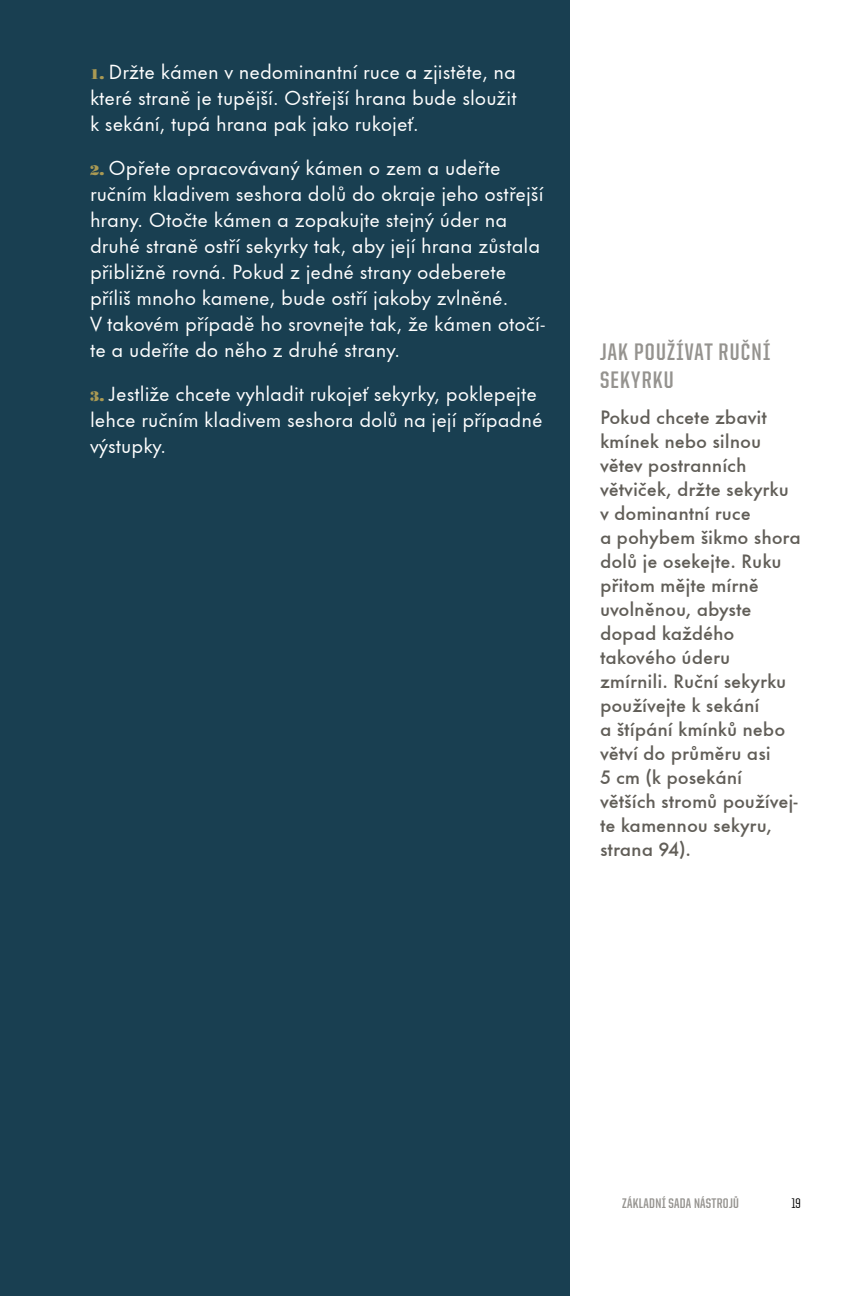
<style>
.page{position:relative;width:864px;height:1296px;background:#fff}
.page>*{position:absolute;margin:0;border:0;box-sizing:border-box;transform-origin:0 0}
.t1{font:700 24px/28px "United Sans Cond";letter-spacing:.05em;color:#95938f}
.t2{font:19px/26px "Futura Now Text";color:#fff}
.t3{font:500 18px/24px "Futura Now Text";letter-spacing:-.005em;color:#615e58}
.t4{font:700 14px "United Sans Cond";letter-spacing:.02em;color:#95938f}
.t5{font:500 14px "United Sans Cond";color:#000}
.s1{font-family:"Bodnoff";font-size:14px;color:#aa9a54}
</style>
<div class="page">
<div style="left:0;top:0;width:570px;height:1296px;background:#193f51"></div>
<p class="t2" style="left:90px;top:57px;width:428px;text-align:justify"><span class="s1">1.</span> Držte kámen v nedominantní ruce a zjistěte, na které straně je tupější. Ostřejší hrana bude sloužit k sekání, tupá hrana pak jako rukojeť.</p>
<p class="t2" style="left:90px;top:153px;width:457px"><span class="s1">2.</span> Opřete opracovávaný kámen o zem a udeřte ručním kladivem seshora dolů do okraje jeho ostřejší hrany. Otočte kámen a zopakujte stejný úder na druhé straně ostří sekyrky tak, aby její hrana zůstala přibližně rovná. Pokud z jedné strany odeberete příliš mnoho kamene, bude ostří jakoby zvlněné.<br>V takovém případě ho srovnejte tak, že kámen otočí&shy;te a udeříte do něho z druhé strany.</p>
<p class="t2" style="left:90px;top:379px;width:454px"><span class="s1">3.</span> Jestliže chcete vyhladit rukojeť sekyrky, poklepejte lehce ručním kladivem seshora dolů na její případné výstupky.</p>
<p class="t1" style="left:600px;top:338px;width:172px">JAK POUŽÍVAT RUČNÍ<br>SEKYRKU</p>
<p class="t3" style="left:600px;top:404px;width:203px">Pokud chcete zbavit kmínek nebo silnou větev postranních větviček, držte sekyrku v dominantní ruce<br>a pohybem šikmo shora dolů je osekejte. Ruku přitom mějte mírně uvolněnou, abyste dopad každého takového úderu zmírnili. Ruční sekyrku používejte k sekání<br>a štípání kmínků nebo větví do průměru asi<br>5 cm (k posekání větších stromů používej&shy;te kamennou sekyru, strana 94).</p>
<p class="t4" style="left:622px;top:1196px;width:118px">ZÁKLADNÍ SADA NÁSTROJŮ</p>
<p class="t5" style="left:791px;top:1197px;width:11px">19</p>
</div>
